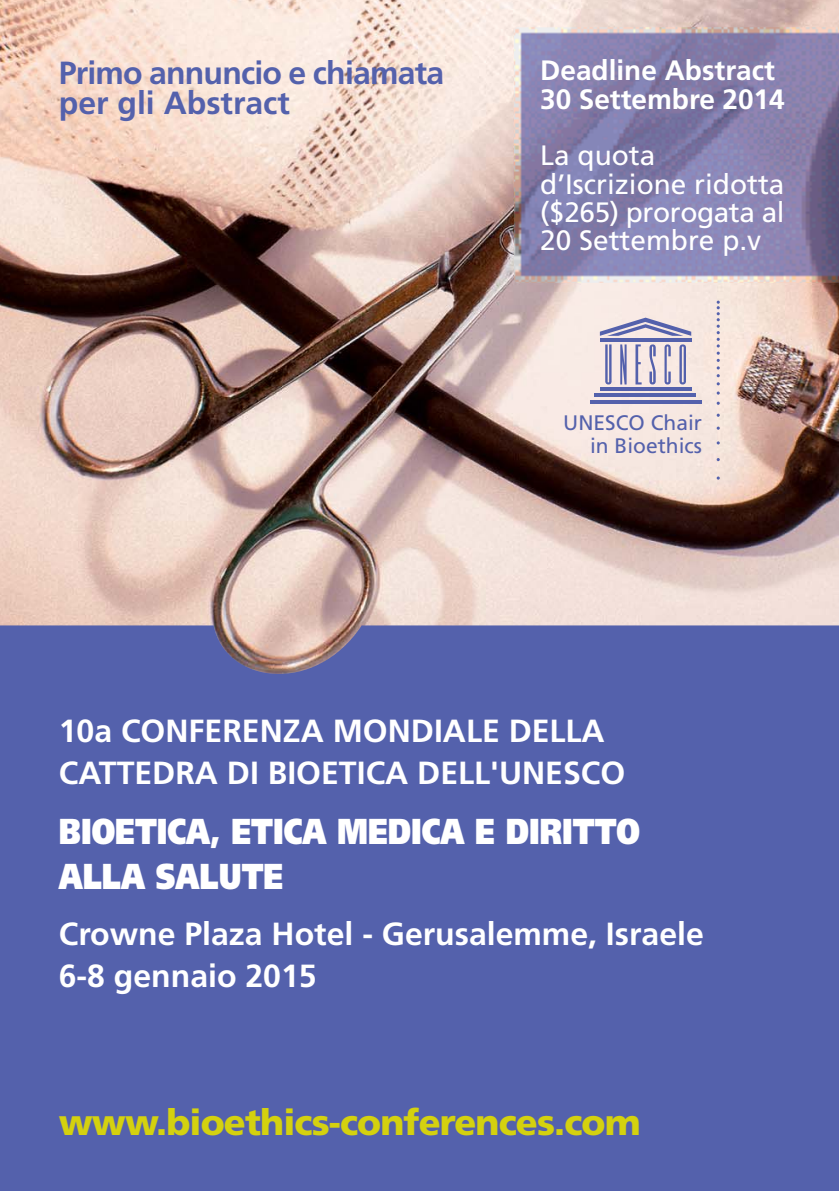
<style>
.page{position:relative;width:839px;height:1191px;background:#fff}
.page>*{position:absolute;margin:0;border:0;box-sizing:border-box;transform-origin:0 0}
.t1{font:900 36px/45.8px "Frutiger";color:#fff;scale:.8 1}
.t2{font:900 36px "Frutiger";letter-spacing:-.025em;color:#d4d10f}
.t3{font:700 32px/41.8px "Frutiger";color:#fff}
.t4{font:700 32px/30.6px "Frutiger";letter-spacing:-.025em;color:#5461ac}
.t5{font:28px/28.4px "Frutiger";color:#fff}
.t6{font:700 28px/28.4px "Frutiger";color:#fff}
.t7{font:21px/22.8px "Frutiger";color:#5461ac;text-align:right}
</style>
<div class="page">
<img style="left:0;top:0;width:839px;height:625px">
<div style="left:0;top:625px;width:839px;height:566px;background:#5461ac"></div>
<img style="left:514px;top:27px;width:325px;height:256px">
<svg style="left:717px;top:301px;width:3px;height:84px"></svg>
<svg style="left:717px;top:391px;width:3px;height:4px"></svg>
<svg style="left:717px;top:476px;width:3px;height:4px"></svg>
<hr style="left:600px;top:387px;width:91px;height:3px;background:#5461ac">
<hr style="left:595px;top:393px;width:101px;height:4px;background:#5461ac">
<hr style="left:590px;top:400px;width:111px;height:3px;background:#5461ac">
<hr style="left:600px;top:338px;width:91px;height:4px;background:#5461ac">
<svg style="left:600px;top:318px;width:91px;height:18px"></svg>
<svg style="left:605px;top:344px;width:7px;height:40px"></svg>
<svg style="left:620px;top:344px;width:7px;height:40px"></svg>
<svg style="left:635px;top:344px;width:7px;height:40px"></svg>
<svg style="left:664px;top:344px;width:7px;height:40px"></svg>
<svg style="left:679px;top:344px;width:7px;height:40px"></svg>
<svg style="left:649px;top:344px;width:7px;height:40px"></svg>
<p class="t4" style="left:59px;top:60px;width:387px">Primo annuncio e chiamata per gli Abstract</p>
<p class="t6" style="left:540px;top:59px;width:246px">Deadline Abstract<br>30 Settembre 2014</p>
<p class="t5" style="left:540px;top:144px;width:246px">La quota d’Iscrizione ridotta ($265) prorogata al<br>20 Settembre p.v</p>
<p class="t7" style="left:563px;top:413px;width:140px">UNESCO Chair in Bioethics</p>
<p class="t3" style="left:59px;top:712px;width:568px">10a CONFERENZA MONDIALE DELLA<br>CATTEDRA DI BIOETICA DELL'UNESCO</p>
<p class="t1" style="left:59px;top:811px;width:728px">BIOETICA, ETICA MEDICA E DIRITTO<br>ALLA SALUTE</p>
<p class="t3" style="left:59px;top:915px;width:646px">Crowne Plaza Hotel - Gerusalemme, Israele<br>6-8 gennaio 2015</p>
<p class="t2" style="left:59px;top:1108px;width:583px">www.bioethics-conferences.com</p>
</div>
